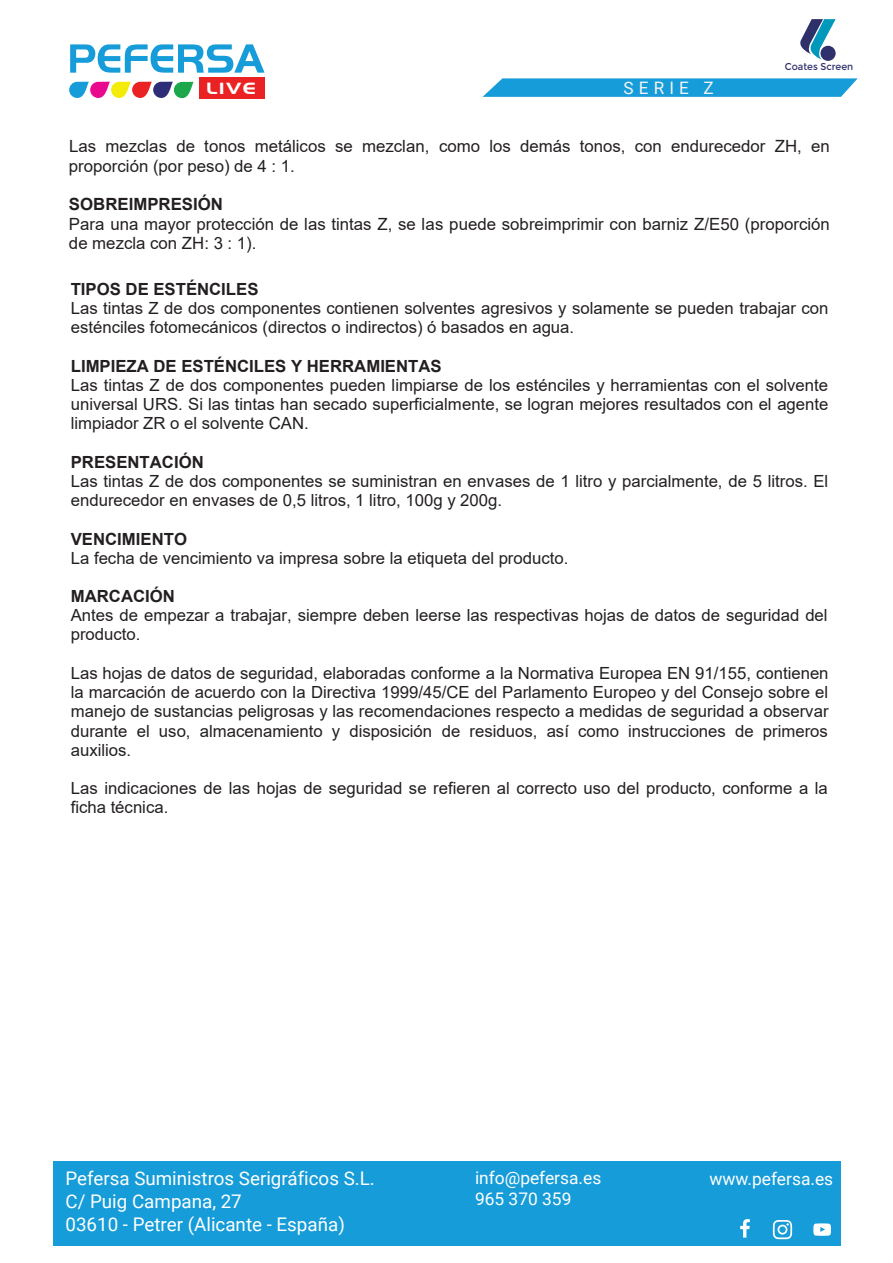
<style>
.page{position:relative;width:893px;height:1263px;background:#fff}
.page>*{position:absolute;margin:0;border:0;box-sizing:border-box;transform-origin:0 0}
.t1{font:18.75px/22.5px "Roboto";color:#fff}
.t2{font:17.4px/20.9px "Roboto";color:#fff}
.t3{font:17.1px "Roboto";letter-spacing:.3em;color:#f2f3f4}
.t4{font:700 16.95px "Handel Got D";color:#fff;scale:1.26 1}
.t5{font:16.8px/19.2px "Arial";color:#231f20}
.t6{font:700 16.8px "Arial";color:#231f20}
.t7{font:9.9px "Montserrat";color:#30306e;scale:.95 1}
</style>
<div class="page">
<svg style="left:800px;top:19px;width:36px;height:41px"></svg>
<div style="left:199px;top:78px;width:66px;height:21px;background:#eb2223"></div>
<svg style="left:70px;top:44px;width:195px;height:29px"></svg>
<svg style="left:69px;top:82px;width:125px;height:16px"></svg>
<svg style="left:483px;top:78px;width:375px;height:19px;background:#27a3da"></svg>
<div style="left:53px;top:1161px;width:787px;height:84px;background:#169cd8"></div>
<svg style="left:773px;top:1220px;width:19px;height:19px"></svg>
<svg style="left:813px;top:1223px;width:18px;height:13px"></svg>
<svg style="left:740px;top:1219px;width:10px;height:18px"></svg>
<p class="t4" style="left:206px;top:79px;width:41px">LIVE</p>
<p class="t3" style="left:623px;top:76px;width:92px">SERIE Z</p>
<p class="t7" style="left:785px;top:60px;width:73px">Coates Screen</p>
<p class="t5" style="left:69px;top:137px;width:762px">Las mezclas de tonos metálicos se mezclan, como los demás tonos, con endurecedor ZH, en proporción (por peso) de 4 : 1.</p>
<p class="t6" style="left:69px;top:193px;width:156px">SOBREIMPRESIÓN</p>
<p class="t5" style="left:69px;top:214px;width:762px">Para una mayor protección de las tintas Z, se las puede sobreimprimir con barniz Z/E50 (proporción de mezcla con ZH: 3 : 1).</p>
<p class="t6" style="left:71px;top:277px;width:189px">TIPOS DE ESTÉNCILES</p>
<p class="t5" style="left:71px;top:298px;width:759px">Las tintas Z de dos componentes contienen solventes agresivos y solamente se pueden trabajar con esténciles fotomecánicos (directos o indirectos) ó basados en agua.</p>
<p class="t6" style="left:71px;top:354px;width:372px">LIMPIEZA DE ESTÉNCILES Y HERRAMIENTAS</p>
<p class="t5" style="left:71px;top:375px;width:759px;text-align:justify">Las tintas Z de dos componentes pueden limpiarse de los esténciles y herramientas con el solvente universal URS. Si las tintas han secado superficialmente, se logran mejores resultados con el agente limpiador ZR o el solvente CAN.</p>
<p class="t6" style="left:71px;top:450px;width:134px">PRESENTACIÓN</p>
<p class="t5" style="left:71px;top:471px;width:759px">Las tintas Z de dos componentes se suministran en envases de 1 litro y parcialmente, de 5 litros. El endurecedor en envases de 0,5 litros, 1 litro, 100g y 200g.</p>
<p class="t6" style="left:71px;top:527px;width:118px">VENCIMIENTO</p>
<p class="t5" style="left:71px;top:548px;width:499px">La fecha de vencimiento va impresa sobre la etiqueta del producto.</p>
<p class="t6" style="left:71px;top:584px;width:106px">MARCACIÓN</p>
<p class="t5" style="left:71px;top:606px;width:758px">Antes de empezar a trabajar, siempre deben leerse las respectivas hojas de datos de seguridad del producto.</p>
<p class="t5" style="left:71px;top:663px;width:759px;text-align:justify">Las hojas de datos de seguridad, elaboradas conforme a la Normativa Europea EN 91/155, contienen la marcación de acuerdo con la Directiva 1999/45/CE del Parlamento Europeo y del Consejo sobre el manejo de sustancias peligrosas y las recomendaciones respecto a medidas de seguridad a observar durante el uso, almacenamiento y disposición de residuos, así como instrucciones de primeros auxilios.</p>
<p class="t5" style="left:71px;top:779px;width:759px">Las indicaciones de las hojas de seguridad se refieren al correcto uso del producto, conforme a la ficha técnica.</p>
<p class="t1" style="left:65px;top:1167px;width:311px">Pefersa Suministros Serigráficos S.L.<br>C/ Puig Campana, 27<br>03610 - Petrer (Alicante - España)</p>
<p class="t2" style="left:475px;top:1167px;width:128px">info@pefersa.es<br>965 370 359</p>
<p class="t2" style="left:709px;top:1168px;width:125px">www.pefersa.es</p>
</div>
